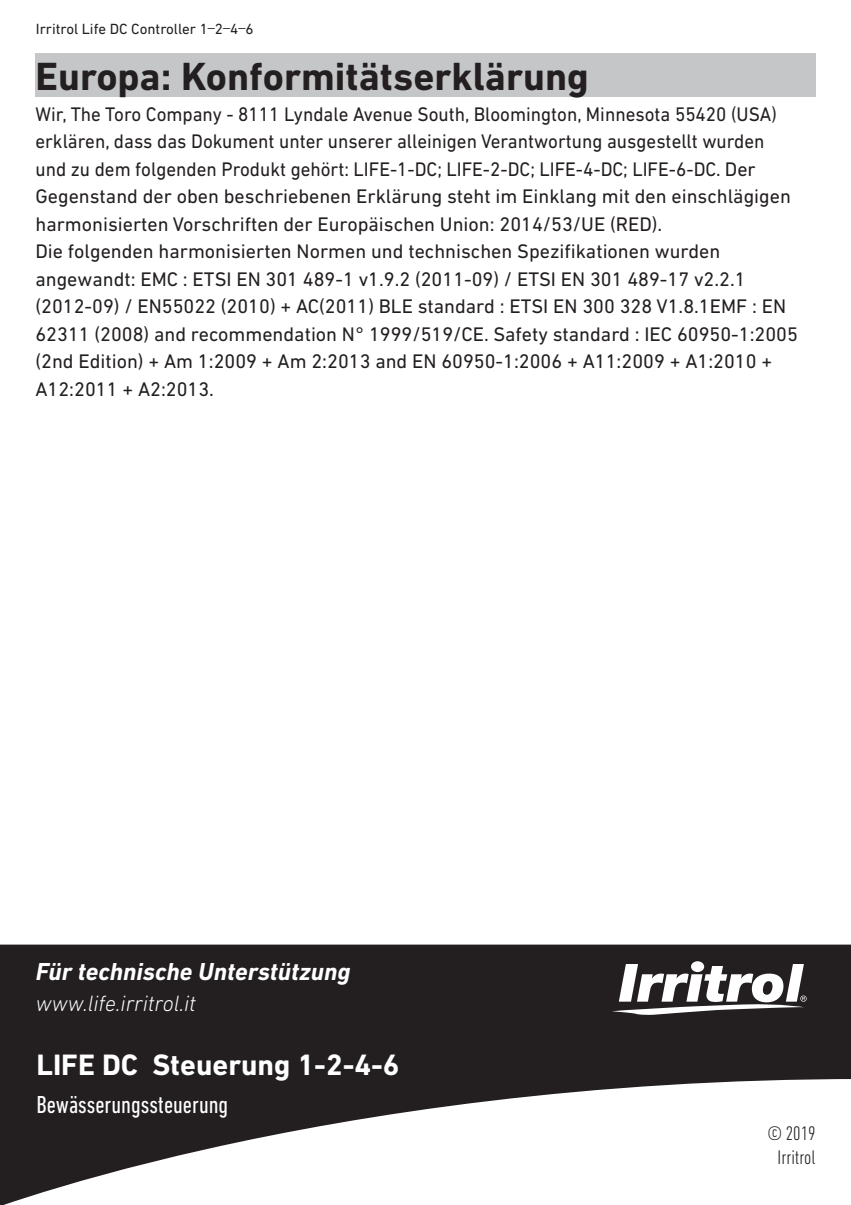
<style>
.page{position:relative;width:851px;height:1205px;background:#fff}
.page>*{position:absolute;margin:0;border:0;box-sizing:border-box;transform-origin:0 0}
.t1{font:700 40px "DIN Next LT Pro";color:#231f20}
.t2{font:700 30px "DIN Next LT Pro";color:#fff}
.t3{font:italic 700 25px "DIN Next LT Pro";color:#fff}
.t4{font:condensed 25px "DIN Next LT Pro";color:#fff}
.t5{font:italic 300 22.5px "DIN Next LT Pro";color:#fff}
.t6{font:20px/27.5px "DIN Next LT Pro";color:#231f20;scale:.95 1}
.t7{font:300 condensed 20px/24px "DIN Next LT Pro";color:#231f20;text-align:center}
.t8{font:15px "DIN Next LT Pro";color:#231f20}
</style>
<div class="page">
<div style="left:35px;top:53px;width:780px;height:43px;background:#c5c6c8"></div>
<svg style="left:0;top:944px;width:850px;height:261px;fill:#231f20"></svg>
<svg style="left:691px;top:961px;width:13px;height:11px"></svg>
<svg style="left:611px;top:964px;width:195px;height:51px"></svg>
<p class="t8" style="left:36px;top:20px;width:173px">Irritrol Life DC Controller 1</p>
<p class="t8" style="left:208px;top:13px;width:9px">_</p>
<p class="t8" style="left:215px;top:20px;width:10px">2</p>
<p class="t8" style="left:223px;top:13px;width:9px">_</p>
<p class="t8" style="left:230px;top:20px;width:10px">4</p>
<p class="t8" style="left:238px;top:13px;width:9px">_</p>
<p class="t8" style="left:245px;top:20px;width:10px">6</p>
<h1 class="t1" style="left:35px;top:53px;width:555px">Europa: Konformitätserklärung</h1>
<p class="t6" style="left:35px;top:100px;width:804px">Wir, The Toro Company - 8111 Lyndale Avenue South, Bloomington, Minnesota 55420 (USA) erklären, dass das Dokument unter unserer alleinigen Verantwortung ausgestellt wurden und zu dem folgenden Produkt gehört: LIFE-1-DC; LIFE-2-DC; LIFE-4-DC; LIFE-6-DC. Der Gegenstand der oben beschriebenen Erklärung steht im Einklang mit den einschlägigen harmonisierten Vorschriften der Europäischen Union: 2014/53/UE (RED).<br>Die folgenden harmonisierten Normen und technischen Spezifikationen wurden angewandt: EMC : ETSI EN 301 489-1 v1.9.2 (2011-09) / ETSI EN 301 489-17 v2.2.1 (2012-09) / EN55022 (2010) + AC(2011) BLE standard : ETSI EN 300 328 V1.8.1EMF : EN 62311 (2008) and recommendation N° 1999/519/CE. Safety standard : IEC 60950-1:2005 (2nd Edition) + Am 1:2009 + Am 2:2013 and EN 60950-1:2006 + A11:2009 + A1:2010 + A12:2011 + A2:2013.</p>
<p class="t3" style="left:36px;top:957px;width:316px">Für technische Unterstützung</p>
<p class="t5" style="left:36px;top:990px;width:161px">www.life.irritrol.it</p>
<h2 class="t2" style="left:36px;top:1048px;width:364px">LIFE DC Steuerung 1-2-4-6</h2>
<p class="t4" style="left:36px;top:1090px;width:193px">Bewässerungssteuerung</p>
<p class="t7" style="left:767px;top:1121px;width:50px">© 2019<br>Irritrol</p>
</div>
